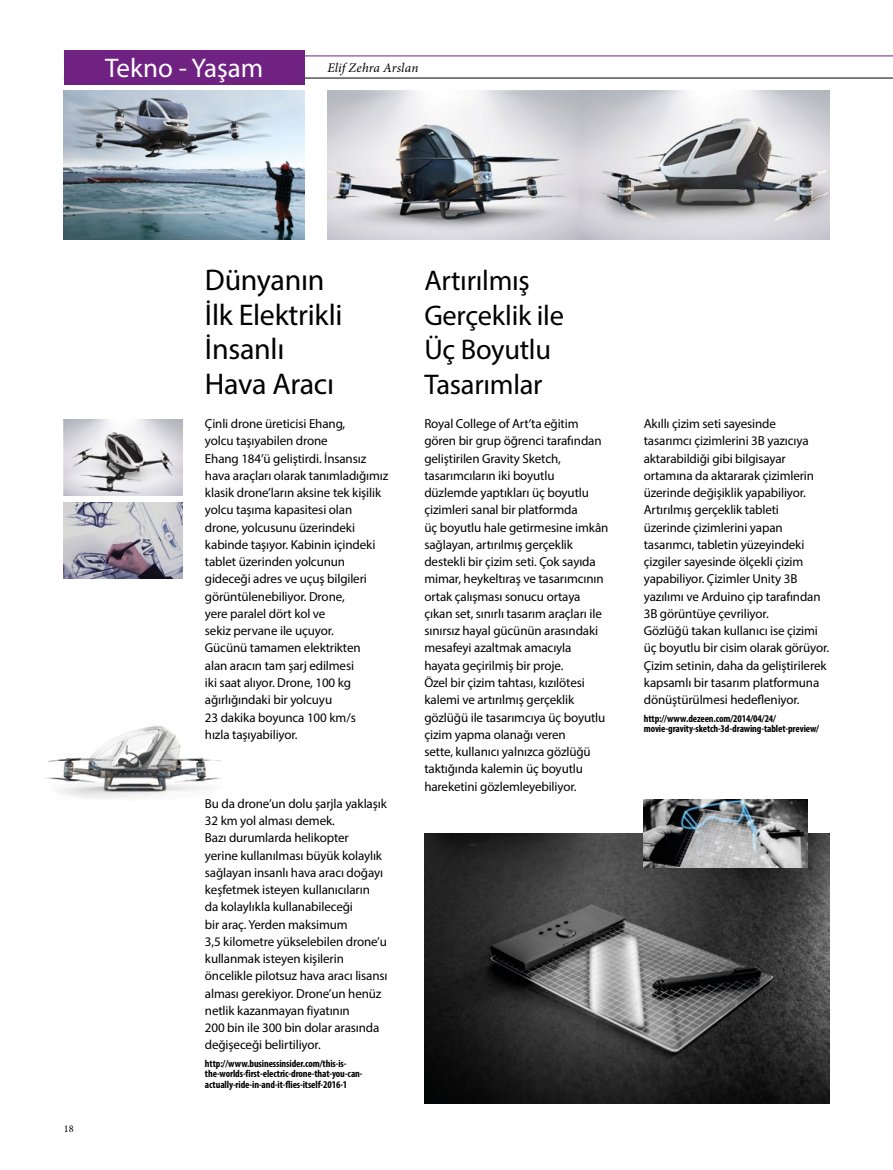
<style>
.page{position:relative;width:893px;height:1170px;background:#fff}
.page>*{position:absolute;margin:0;border:0;box-sizing:border-box;transform-origin:0 0}
.t1{font:30px/34.5px "Myriad Pro";letter-spacing:-.01em;color:#000}
.t2{font:28.5px/34.5px "Myriad Pro";letter-spacing:-.01em;color:#000}
.t3{font:27px "Myriad Pro";color:#fff}
.t4{font:italic 13.2px "Minion Pro";letter-spacing:.01em;color:#000}
.t5{font:13.05px/17.2px "Myriad Pro";letter-spacing:-.01em;color:#000}
.t6{font:700 condensed 10.35px/10.4px "Myriad Pro";letter-spacing:-.01em;color:#000}
.t7{font:10.35px "Minion Pro";color:#000}
</style>
<div class="page">
<hr style="left:64px;top:56px;width:828px;height:1px;background:#702283">
<hr style="left:64px;top:78px;width:828px;height:1px;background:#000">
<div style="left:64px;top:50px;width:241px;height:34px;background:#702283"></div>
<img style="left:46px;top:726px;width:175px;height:73px">
<img style="left:424px;top:833px;width:405px;height:270px">
<img style="left:644px;top:799px;width:164px;height:68px">
<img style="left:64px;top:91px;width:241px;height:148px">
<img style="left:64px;top:419px;width:119px;height:76px">
<img style="left:64px;top:502px;width:119px;height:76px">
<img style="left:327px;top:91px;width:502px;height:148px">
<h3 class="t3" style="left:105px;top:52px;width:160px">Tekno - Yaşam</h3>
<p class="t4" style="left:327px;top:58px;width:93px">Elif Zehra Arslan</p>
<p class="t7" style="left:64px;top:1121px;width:11px">18</p>
<h1 class="t1" style="left:205px;top:262px;width:139px">Dünyanın<br>İlk Elektrikli<br>İnsanlı<br>Hava Aracı</h1>
<p class="t5" style="left:205px;top:415px;width:185px">Çinli drone üreticisi Ehang,<br>yolcu taşıyabilen drone<br>Ehang 184’ü geliştirdi. İnsansız hava araçları olarak tanımladığımız klasik drone’ların aksine tek kişilik yolcu taşıma kapasitesi olan drone, yolcusunu üzerindeki kabinde taşıyor. Kabinin içindeki tablet üzerinden yolcunun gideceği adres ve uçuş bilgileri görüntülenebiliyor. Drone,<br>yere paralel dört kol ve<br>sekiz pervane ile uçuyor.<br>Gücünü tamamen elektrikten<br>alan aracın tam şarj edilmesi<br>iki saat alıyor. Drone, 100 kg ağırlığındaki bir yolcuyu<br>23 dakika boyunca 100 km/s<br>hızla taşıyabiliyor.</p>
<p class="t5" style="left:205px;top:794px;width:184px">Bu da drone’un dolu şarjla yaklaşık<br>32 km yol alması demek.<br>Bazı durumlarda helikopter<br>yerine kullanılması büyük kolaylık sağlayan insanlı hava aracı doğayı keşfetmek isteyen kullanıcıların<br>da kolaylıkla kullanabileceği<br>bir araç. Yerden maksimum<br>3,5 kilometre yükselebilen drone’u kullanmak isteyen kişilerin öncelikle pilotsuz hava aracı lisansı alması gerekiyor. Drone’un henüz netlik kazanmayan fiyatının<br>200 bin ile 300 bin dolar arasında değişeceği belirtiliyor.</p>
<p class="t6" style="left:205px;top:1057px;width:159px">http://www.businessinsider.com/this-is&shy;the-worlds-first-electric-drone-that-you-can&shy;actually-ride-in-and-it-flies-itself-2016-1</p>
<h2 class="t2" style="left:424px;top:263px;width:141px">Artırılmış<br>Gerçeklik ile<br>Üç Boyutlu<br>Tasarımlar</h2>
<p class="t5" style="left:424px;top:415px;width:186px">Royal College of Art’ta eğitim gören bir grup öğrenci tarafından geliştirilen Gravity Sketch, tasarımcıların iki boyutlu düzlemde yaptıkları üç boyutlu çizimleri sanal bir platformda<br>üç boyutlu hale getirmesine imkân sağlayan, artırılmış gerçeklik destekli bir çizim seti. Çok sayıda mimar, heykeltıraş ve tasarımcının ortak çalışması sonucu ortaya çıkan set, sınırlı tasarım araçları ile sınırsız hayal gücünün arasındaki mesafeyi azaltmak amacıyla hayata geçirilmiş bir proje.<br>Özel bir çizim tahtası, kızılötesi kalemi ve artırılmış gerçeklik gözlüğü ile tasarımcıya üç boyutlu çizim yapma olanağı veren<br>sette, kullanıcı yalnızca gözlüğü taktığında kalemin üç boyutlu hareketini gözlemleyebiliyor.</p>
<p class="t5" style="left:644px;top:415px;width:187px">Akıllı çizim seti sayesinde<br>tasarımcı çizimlerini 3B yazıcıya aktarabildiği gibi bilgisayar ortamına da aktararak çizimlerin üzerinde değişiklik yapabiliyor.<br>Artırılmış gerçeklik tableti<br>üzerinde çizimlerini yapan tasarımcı, tabletin yüzeyindeki çizgiler sayesinde ölçekli çizim yapabiliyor. Çizimler Unity 3B yazılımı ve Arduino çip tarafından 3B görüntüye çevriliyor.<br>Gözlüğü takan kullanıcı ise çizimi üç boyutlu bir cisim olarak görüyor.<br>Çizim setinin, daha da geliştirilerek kapsamlı bir tasarım platformuna dönüştürülmesi hedefleniyor.</p>
<p class="t6" style="left:644px;top:712px;width:177px">http://www.dezeen.com/2014/04/24/ movie-gravity-sketch-3d-drawing-tablet-preview/</p>
</div>
